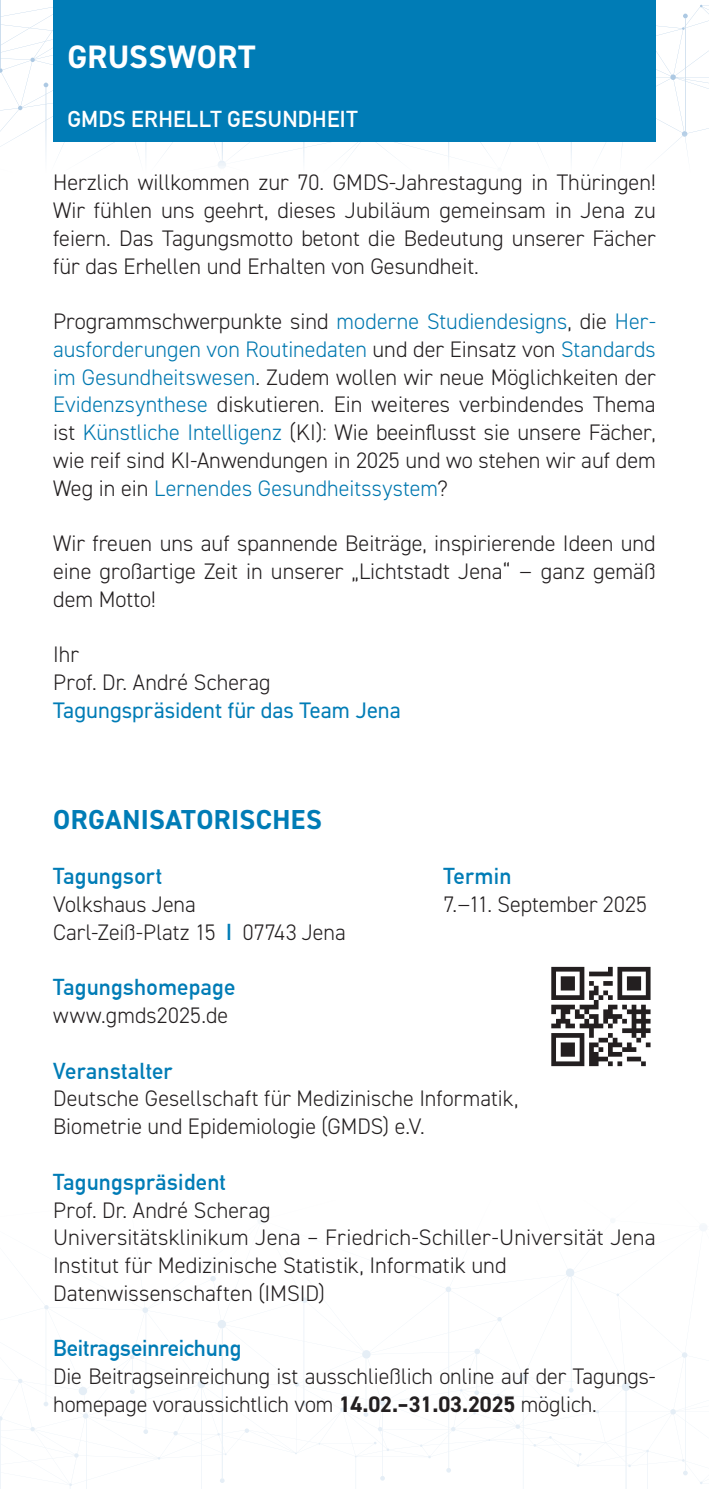
<style>
.page{position:relative;width:709px;height:1489px;background:#fff}
.page>*{position:absolute;margin:0;border:0;box-sizing:border-box;transform-origin:0 0}
.t1{font:700 32.5px "DIN2014";letter-spacing:.005em;color:#fff}
.t2{font:700 27.5px "DIN2014";letter-spacing:.01em;color:#007cb6}
.t3{font:300 22.5px/27.8px "DIN2014";color:#231f20}
.t4{font:700 22.5px "DIN Alternate";letter-spacing:.01em;color:#007cb6}
.t5{font:22.5px "DIN2014";color:#007cb6}
.t6{font:700 22.5px "DIN Alternate";letter-spacing:.01em;color:#fff}
.s1{color:#0078b0}
.s2{font-family:"DIN Alternate";font-weight:700;color:#007cb6}
.s3{font-weight:700}
</style>
<div class="page">
<svg style="left:0;top:0;width:709px;height:168px"></svg>
<svg style="left:0;top:1225px;width:707px;height:263px"></svg>
<div style="left:53px;top:0;width:603px;height:142px;background:#007cb6"></div>
<svg style="left:551px;top:966px;width:99px;height:100px"></svg>
<h1 class="t1" style="left:67px;top:35px;width:190px">GRUSSWORT</h1>
<p class="t6" style="left:67px;top:102px;width:292px">GMDS ERHELLT GESUNDHEIT</p>
<p class="t3" style="left:53px;top:169px;width:604px;text-align:justify">Herzlich willkommen zur 70. GMDS-Jahrestagung in Thüringen!<br>Wir fühlen uns geehrt, dieses Jubiläum gemeinsam in Jena zu feiern. Das Tagungsmotto betont die Bedeutung unserer Fächer für das Erhellen und Erhalten von Gesundheit.</p>
<p class="t3" style="left:53px;top:307px;width:604px;text-align:justify">Programmschwerpunkte sind <span class="s1">moderne Studiendesigns</span>, die <span class="s1">Her&shy;ausforderungen von Routinedaten</span> und der Einsatz von <span class="s1">Standards im Gesundheitswesen</span>. Zudem wollen wir neue Möglichkeiten der <span class="s1">Evidenzsynthese</span> diskutieren. Ein weiteres verbindendes Thema ist <span class="s1">Künstliche Intelligenz</span> (KI): Wie beeinflusst sie unsere Fächer, wie reif sind KI-Anwendungen in 2025 und wo stehen wir auf dem Weg in ein <span class="s1">Lernendes Gesundheitssystem</span>?</p>
<p class="t3" style="left:53px;top:529px;width:604px;text-align:justify">Wir freuen uns auf spannende Beiträge, inspirierende Ideen und eine großartige Zeit in unserer „Lichtstadt Jena“ – ganz gemäß dem Motto!</p>
<p class="t3" style="left:53px;top:640px;width:219px">Ihr<br>Prof. Dr. André Scherag</p>
<p class="t5" style="left:53px;top:696px;width:349px">Tagungspräsident für das Team Jena</p>
<p class="t2" style="left:53px;top:801px;width:270px">ORGANISATORISCHES</p>
<p class="t4" style="left:53px;top:859px;width:110px">Tagungsort</p>
<p class="t4" style="left:443px;top:859px;width:70px">Termin</p>
<p class="t3" style="left:53px;top:890px;width:144px">Volkshaus Jena</p>
<p class="t3" style="left:443px;top:890px;width:205px">7.–11. September 2025</p>
<p class="t3" style="left:53px;top:918px;width:294px">Carl-Zeiß-Platz 15 <span class="s2">I</span> 07743 Jena</p>
<p class="t4" style="left:53px;top:970px;width:184px">Tagungshomepage</p>
<p class="t3" style="left:53px;top:1001px;width:177px">www.gmds2025.de</p>
<p class="t4" style="left:53px;top:1053px;width:121px">Veranstalter</p>
<p class="t3" style="left:53px;top:1084px;width:467px">Deutsche Gesellschaft für Medizinische Informatik,<br>Biometrie und Epidemiologie (GMDS) e.V.</p>
<p class="t4" style="left:53px;top:1164px;width:174px">Tagungspräsident</p>
<p class="t3" style="left:53px;top:1195px;width:604px">Prof. Dr. André Scherag<br>Universitätsklinikum Jena – Friedrich-Schiller-Universität Jena Institut für Medizinische Statistik, Informatik und Datenwissenschaften (IMSID)</p>
<p class="t4" style="left:53px;top:1331px;width:190px">Beitragseinreichung</p>
<p class="t3" style="left:53px;top:1362px;width:604px">Die Beitragseinreichung ist ausschließlich online auf der Tagungs&shy;homepage voraussichtlich vom <span class="s3">14.02.–31.03.2025</span> möglich.</p>
</div>
